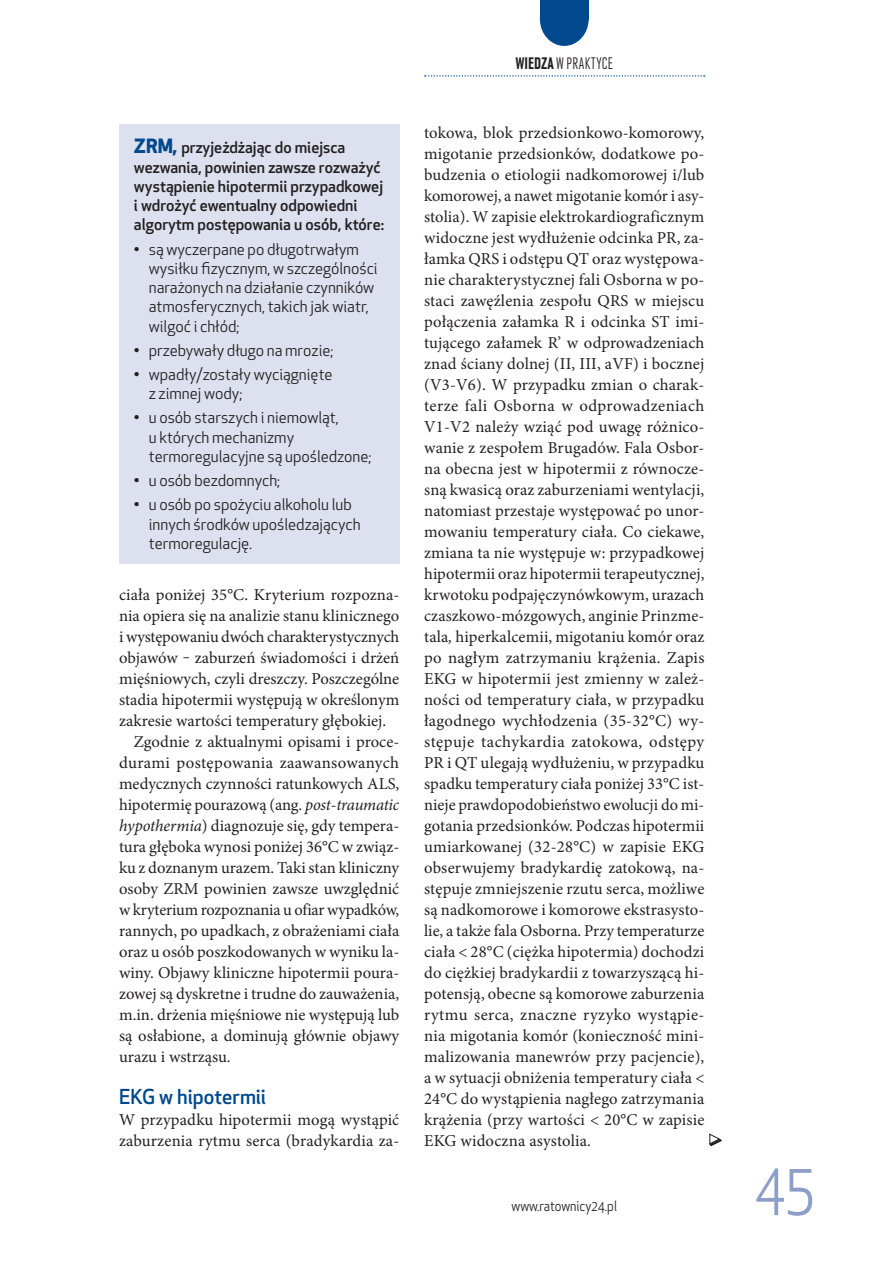
<style>
.page{position:relative;width:883px;height:1270px;background:#fff}
.page>*{position:absolute;margin:0;border:0;box-sizing:border-box;transform-origin:0 0}
.t1{font:61.43px "Apex New";color:#8d9ec8;scale:.9 1}
.t2{font:500 20.12px "Apex New";color:#01498e}
.t3{font:17.5px "URW Grotesk ECE Lig Con";letter-spacing:.025em;color:#231f20;scale:.9 1}
.t4{font:16.62px/21px "Minion Pro";color:#231f20}
.t5{font:16.62px "Minion Pro";letter-spacing:.02em;color:#231f20}
.t6{font:15.75px/19.2px "Apex New";color:#231f20}
.t7{font:500 15.75px/19.2px "Apex New";color:#231f20}
.t8{font:14px "Apex New";color:#231f20;scale:.9 1}
.s1{font-weight:700;font-size:19.25px;color:#01498e}
.s2{font-style:italic}
.s3{font-family:"URW Grotesk TCE Bol Con"}
</style>
<div class="page">
<svg style="left:425px;top:75px;width:280px;height:2px"></svg>
<svg style="left:540px;top:0;width:49px;height:46px;background:#22609c"></svg>
<div style="left:119px;top:124px;width:280px;height:440px;background:#dde1ef"></div>
<svg style="left:709px;top:1133px;width:11px;height:12px"></svg>
<svg style="left:710px;top:1139px;width:11px;height:7px"></svg>
<div style="left:710px;top:1139px;width:12px;height:7px;border:1px solid #231f20"></div>
<p class="t7" style="left:134px;top:138px;width:252px"><span class="s1">ZRM,</span> przyjeżdżając do miejsca wezwania, powinien zawsze rozważyć wystąpienie hipotermii przypadkowej i wdrożyć ewentualny odpowiedni algorytm postępowania u osób, które:</p>
<p class="t6" style="left:149px;top:239px;width:230px;text-indent:-15px">• są wyczerpane po długotrwałym wysiłku fizycznym, w szczególności narażonych na działanie czynników atmosferycznych, takich jak wiatr, wilgoć i chłód;</p>
<p class="t6" style="left:134px;top:340px;width:201px">• przebywały długo na mrozie;</p>
<p class="t6" style="left:149px;top:365px;width:185px;text-indent:-15px">• wpadły/zostały wyciągnięte z zimnej wody;</p>
<p class="t6" style="left:149px;top:408px;width:224px;text-indent:-15px">• u osób starszych i niemowląt,<br>u których mechanizmy termoregulacyjne są upośledzone;</p>
<p class="t6" style="left:134px;top:471px;width:148px">• u osób bezdomnych;</p>
<p class="t6" style="left:149px;top:495px;width:213px;text-indent:-15px">• u osób po spożyciu alkoholu lub innych środków upośledzających termoregulację.</p>
<p class="t4" style="left:119px;top:584px;width:282px">ciała poniżej 35°C. Kryterium rozpozna-</p>
<p class="t4" style="left:119px;top:605px;width:282px">nia opiera się na analizie stanu klinicznego</p>
<p class="t4" style="left:119px;top:626px;width:282px">i występowaniu dwóch charakterystycznych</p>
<p class="t4" style="left:119px;top:647px;width:282px">objawów ‒ zaburzeń świadomości i drżeń</p>
<p class="t4" style="left:119px;top:668px;width:282px">mięśniowych, czyli dreszczy. Poszczególne</p>
<p class="t4" style="left:119px;top:689px;width:282px">stadia hipotermii występują w określonym</p>
<p class="t4" style="left:119px;top:710px;width:269px">zakresie wartości temperatury głębokiej.</p>
<p class="t4" style="left:134px;top:731px;width:267px">Zgodnie z aktualnymi opisami i proce-</p>
<p class="t5" style="left:119px;top:751px;width:282px">durami postępowania zaawansowanych</p>
<p class="t4" style="left:119px;top:773px;width:282px">medycznych czynności ratunkowych ALS,</p>
<p class="t4" style="left:119px;top:794px;width:282px">hipotermię pourazową (ang. <span class="s2">post-traumatic</span></p>
<p class="t4" style="left:119px;top:815px;width:282px"><span class="s2">hypothermia</span>) diagnozuje się, gdy tempera-</p>
<p class="t4" style="left:119px;top:836px;width:282px">tura głęboka wynosi poniżej 36°C w związ-</p>
<p class="t4" style="left:119px;top:857px;width:282px">ku z doznanym urazem. Taki stan kliniczny</p>
<p class="t4" style="left:119px;top:878px;width:282px">osoby ZRM powinien zawsze uwzględnić</p>
<p class="t4" style="left:119px;top:899px;width:282px">w kryterium rozpoznania u ofiar wypadków,</p>
<p class="t4" style="left:119px;top:920px;width:282px">rannych, po upadkach, z obrażeniami ciała</p>
<p class="t4" style="left:119px;top:941px;width:282px">oraz u osób poszkodowanych w wyniku la-</p>
<p class="t4" style="left:119px;top:962px;width:282px">winy. Objawy kliniczne hipotermii poura-</p>
<p class="t4" style="left:119px;top:983px;width:282px">zowej są dyskretne i trudne do zauważenia,</p>
<p class="t4" style="left:119px;top:1004px;width:282px">m.in. drżenia mięśniowe nie występują lub</p>
<p class="t4" style="left:119px;top:1025px;width:282px">są osłabione, a dominują głównie objawy</p>
<p class="t4" style="left:119px;top:1046px;width:113px">urazu i wstrząsu.</p>
<p class="t2" style="left:119px;top:1083px;width:149px">EKG w hipotermii</p>
<p class="t4" style="left:119px;top:1109px;width:282px">W przypadku hipotermii mogą wystąpić zaburzenia rytmu serca (bradykardia za-</p>
<p class="t3" style="left:516px;top:54px;width:109px"><span class="s3">WIEDZA</span> W PRAKTYCE</p>
<p class="t4" style="left:424px;top:122px;width:282px;text-align:justify">tokowa, blok przedsionkowo-komorowy, migotanie przedsionków, dodatkowe po&shy;budzenia o etiologii nadkomorowej i/lub komorowej, a nawet migotanie komór i asy&shy;stolia). W zapisie elektrokardiograficznym widoczne jest wydłużenie odcinka PR, za&shy;łamka QRS i odstępu QT oraz występowa&shy;nie charakterystycznej fali Osborna w po&shy;staci zawęźlenia zespołu QRS w miejscu połączenia załamka R i odcinka ST imi&shy;tującego załamek R’ w odprowadzeniach znad ściany dolnej (II, III, aVF) i bocznej (V3-V6). W przypadku zmian o charak&shy;terze fali Osborna w odprowadzeniach V1-V2 należy wziąć pod uwagę różnico&shy;wanie z zespołem Brugadów. Fala Osbor&shy;na obecna jest w hipotermii z równocze&shy;sną kwasicą oraz zaburzeniami wentylacji, natomiast przestaje występować po unor&shy;mowaniu temperatury ciała. Co ciekawe, zmiana ta nie występuje w: przypadkowej hipotermii oraz hipotermii terapeutycznej, krwotoku podpajęczynówkowym, urazach czaszkowo-mózgowych, anginie Prinzme&shy;tala<span class="s2">,</span> hiperkalcemii, migotaniu komór oraz po nagłym zatrzymaniu krążenia. Zapis EKG w hipotermii jest zmienny w zależ&shy;ności od temperatury ciała, w przypadku łagodnego wychłodzenia (35-32°C) wy&shy;stępuje tachykardia zatokowa, odstępy PR i QT ulegają wydłużeniu, w przypadku spadku temperatury ciała poniżej 33°C ist&shy;nieje prawdopodobieństwo ewolucji do mi&shy;gotania przedsionków. Podczas hipotermii umiarkowanej (32-28°C) w zapisie EKG obserwujemy bradykardię zatokową, na&shy;stępuje zmniejszenie rzutu serca, możliwe są nadkomorowe i komorowe ekstrasysto&shy;lie, a także fala Osborna. Przy temperaturze ciała &lt; 28°C (ciężka hipotermia) dochodzi do ciężkiej bradykardii z towarzyszącą hi&shy;potensją, obecne są komorowe zaburzenia rytmu serca, znaczne ryzyko wystąpie&shy;nia migotania komór (konieczność mini&shy;malizowania manewrów przy pacjencie), a w sytuacji obniżenia temperatury ciała &lt; 24°C do wystąpienia nagłego zatrzymania krążenia (przy wartości &lt; 20°C w zapisie EKG widoczna asystolia.</p>
<p class="t8" style="left:512px;top:1197px;width:119px">www.ratownicy24.pl</p>
<h1 class="t1" style="left:754px;top:1146px;width:67px">45</h1>
</div>
